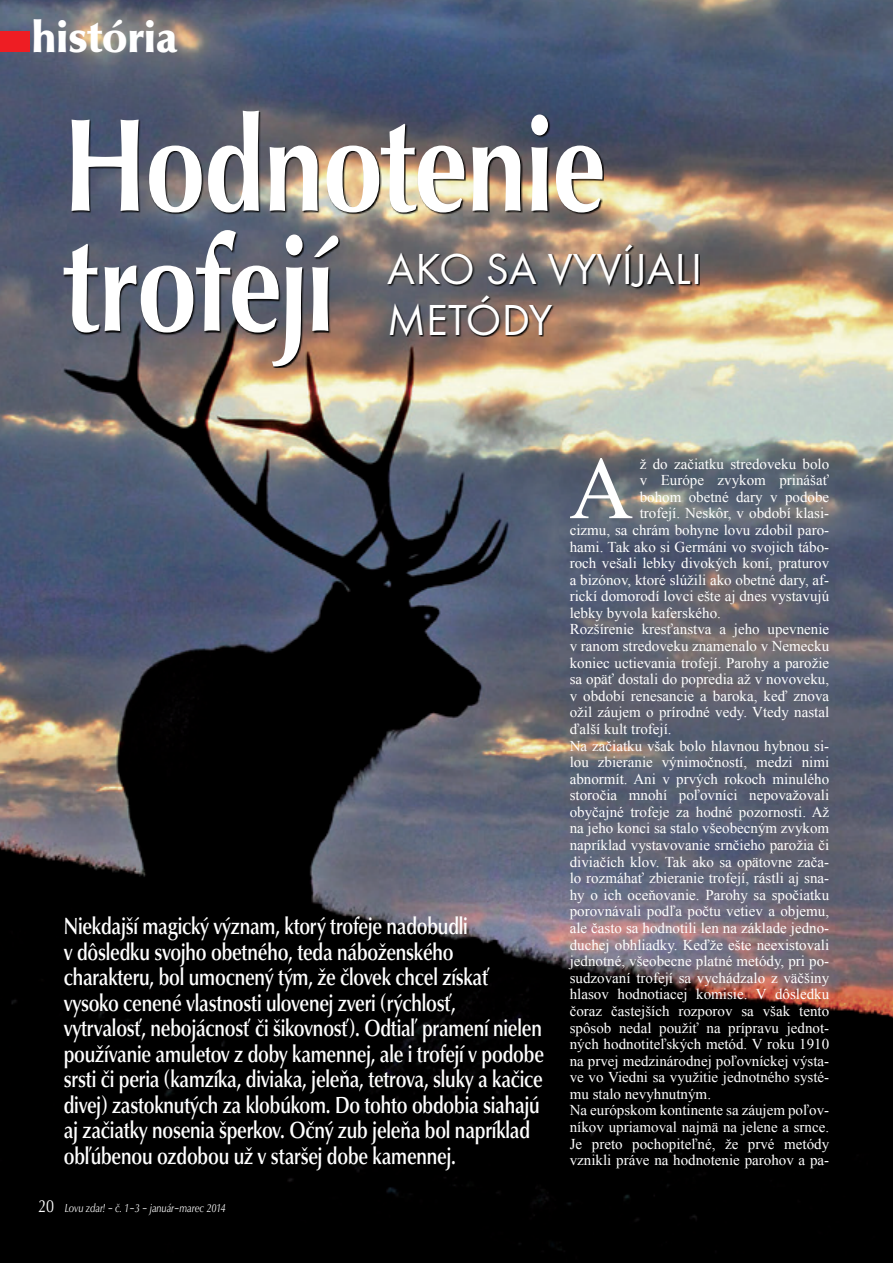
<style>
.page{position:relative;width:893px;height:1263px;background:#fff}
.page>*{position:absolute;margin:0;border:0;box-sizing:border-box;transform-origin:0 0}
.t1{font:700 135px/120px "Classico URWTOT";letter-spacing:-.01em;color:#fff;scale:.8 1}
.t2{font:88.8px "Times New Roman";color:#fff}
.t3{font:45px/51px "Futura TOT";letter-spacing:.005em;color:#fff}
.t4{font:900 45px "Classico URWTOT";color:#fff}
.t5{font:500 24px/25.5px "Classico URWTOT";letter-spacing:-.01em;color:#fff;scale:.8 1}
.t6{font:15px "Times New Roman";color:#fff}
.t7{font:italic 12px "Classico URWTOT";color:#fff;scale:.8 1}
.s1{font-style:normal;font-size:18px}
</style>
<div class="page">
<img style="left:0;top:0;width:893px;height:1263px">
<div style="left:0;top:31px;width:30px;height:21px;background:#ee1d23"></div>
<img style="left:65px;top:112px;width:539px;height:256px">
<svg style="left:389px;top:245px;width:311px;height:92px;background:#76675d"></svg>
<h3 class="t4" style="left:32px;top:9px;width:147px">história</h3>
<h1 class="t1" style="left:64px;top:106px;width:679px">Hodnotenie trofejí</h1>
<h3 class="t3" style="left:387px;top:243px;width:317px">AKO SA VYVÍJALI<br>METÓDY</h3>
<p class="t5" style="left:64px;top:913px;width:602px">Niekdajší magický význam, ktorý trofeje nadobudli<br>v dôsledku svojho obetného, teda náboženského charakteru, bol umocnený tým, že človek chcel získať vysoko cenené vlastnosti ulovenej zveri (rýchlosť, vytrvalosť, nebojácnosť či šikovnosť). Odtiaľ pramení nielen používanie amuletov z doby kamennej, ale i trofejí v podobe srsti či peria (kamzíka, diviaka, jeleňa, tetrova, sluky a kačice divej) zastoknutých za klobúkom. Do tohto obdobia siahajú aj začiatky nosenia šperkov. Očný zub jeleňa bol napríklad obľúbenou ozdobou už v staršej dobe kamennej.</p>
<p class="t7" style="left:38px;top:1200px;width:236px"><span class="s1">20</span> Lovu zdar! – č. 1–3 – január–marec 2014</p>
<h2 class="t2" style="left:569px;top:429px;width:66px">A</h2>
<p class="t6" style="left:640px;top:453px;width:191px">ž do začiatku stredoveku bolo</p>
<p class="t6" style="left:640px;top:470px;width:191px">v Európe zvykom prinášať</p>
<p class="t6" style="left:640px;top:487px;width:191px">bohom obetné dary v podobe</p>
<p class="t6" style="left:640px;top:503px;width:191px">trofejí. Neskôr, v období klasi-</p>
<p class="t6" style="left:570px;top:520px;width:261px">cizmu, sa chrám bohyne lovu zdobil paro-</p>
<p class="t6" style="left:570px;top:536px;width:261px">hami. Tak ako si Germáni vo svojich tábo-</p>
<p class="t6" style="left:570px;top:553px;width:261px">roch vešali lebky divokých koní, praturov</p>
<p class="t6" style="left:570px;top:570px;width:261px">a bizónov, ktoré slúžili ako obetné dary, af-</p>
<p class="t6" style="left:570px;top:586px;width:261px">rickí domorodí lovci ešte aj dnes vystavujú</p>
<p class="t6" style="left:570px;top:603px;width:153px">lebky byvola kaferského.</p>
<p class="t6" style="left:570px;top:619px;width:261px">Rozšírenie kresťanstva a jeho upevnenie</p>
<p class="t6" style="left:570px;top:636px;width:261px">v ranom stredoveku znamenalo v Nemecku</p>
<p class="t6" style="left:570px;top:652px;width:261px">koniec uctievania trofejí. Parohy a parožie</p>
<p class="t6" style="left:570px;top:669px;width:261px">sa opäť dostali do popredia až v novoveku,</p>
<p class="t6" style="left:570px;top:686px;width:261px">v období renesancie a baroka, keď znova</p>
<p class="t6" style="left:570px;top:702px;width:261px">ožil záujem o prírodné vedy. Vtedy nastal</p>
<p class="t6" style="left:570px;top:719px;width:103px">ďalší kult trofejí.</p>
<p class="t6" style="left:570px;top:735px;width:261px">Na začiatku však bolo hlavnou hybnou si-</p>
<p class="t6" style="left:570px;top:752px;width:261px">lou zbieranie výnimočností, medzi nimi</p>
<p class="t6" style="left:570px;top:769px;width:261px">abnormít. Ani v prvých rokoch minulého</p>
<p class="t6" style="left:570px;top:785px;width:261px">storočia mnohí poľovníci nepovažovali</p>
<p class="t6" style="left:570px;top:802px;width:261px">obyčajné trofeje za hodné pozornosti. Až</p>
<p class="t6" style="left:570px;top:818px;width:261px">na jeho konci sa stalo všeobecným zvykom</p>
<p class="t6" style="left:570px;top:835px;width:261px">napríklad vystavovanie srnčieho parožia či</p>
<p class="t6" style="left:570px;top:851px;width:261px">diviačích klov. Tak ako sa opätovne zača-</p>
<p class="t6" style="left:570px;top:868px;width:261px">lo rozmáhať zbieranie trofejí, rástli aj sna-</p>
<p class="t6" style="left:570px;top:885px;width:261px">hy o ich oceňovanie. Parohy sa spočiatku</p>
<p class="t6" style="left:570px;top:901px;width:261px">porovnávali podľa počtu vetiev a objemu,</p>
<p class="t6" style="left:570px;top:918px;width:261px">ale často sa hodnotili len na základe jedno-</p>
<p class="t6" style="left:570px;top:934px;width:261px">duchej obhliadky. Keďže ešte neexistovali</p>
<p class="t6" style="left:570px;top:951px;width:261px">jednotné, všeobecne platné metódy, pri po-</p>
<p class="t6" style="left:570px;top:968px;width:261px">sudzovaní trofejí sa vychádzalo z väčšiny</p>
<p class="t6" style="left:570px;top:984px;width:261px">hlasov hodnotiacej komisie. V dôsledku</p>
<p class="t6" style="left:570px;top:1001px;width:261px">čoraz častejších rozporov sa však tento</p>
<p class="t6" style="left:570px;top:1017px;width:261px">spôsob nedal použiť na prípravu jednot-</p>
<p class="t6" style="left:570px;top:1034px;width:261px">ných hodnotiteľských metód. V roku 1910</p>
<p class="t6" style="left:570px;top:1050px;width:261px">na prvej medzinárodnej poľovníckej výsta-</p>
<p class="t6" style="left:570px;top:1067px;width:261px">ve vo Viedni sa využitie jednotného systé-</p>
<p class="t6" style="left:570px;top:1084px;width:143px">mu stalo nevyhnutným.</p>
<p class="t6" style="left:570px;top:1100px;width:261px">Na európskom kontinente sa záujem poľov-</p>
<p class="t6" style="left:570px;top:1117px;width:261px">níkov upriamoval najmä na jelene a srnce.</p>
<p class="t6" style="left:570px;top:1133px;width:261px">Je preto pochopiteľné, že prvé metódy</p>
<p class="t6" style="left:570px;top:1150px;width:261px">vznikli práve na hodnotenie parohov a pa-</p>
</div>
